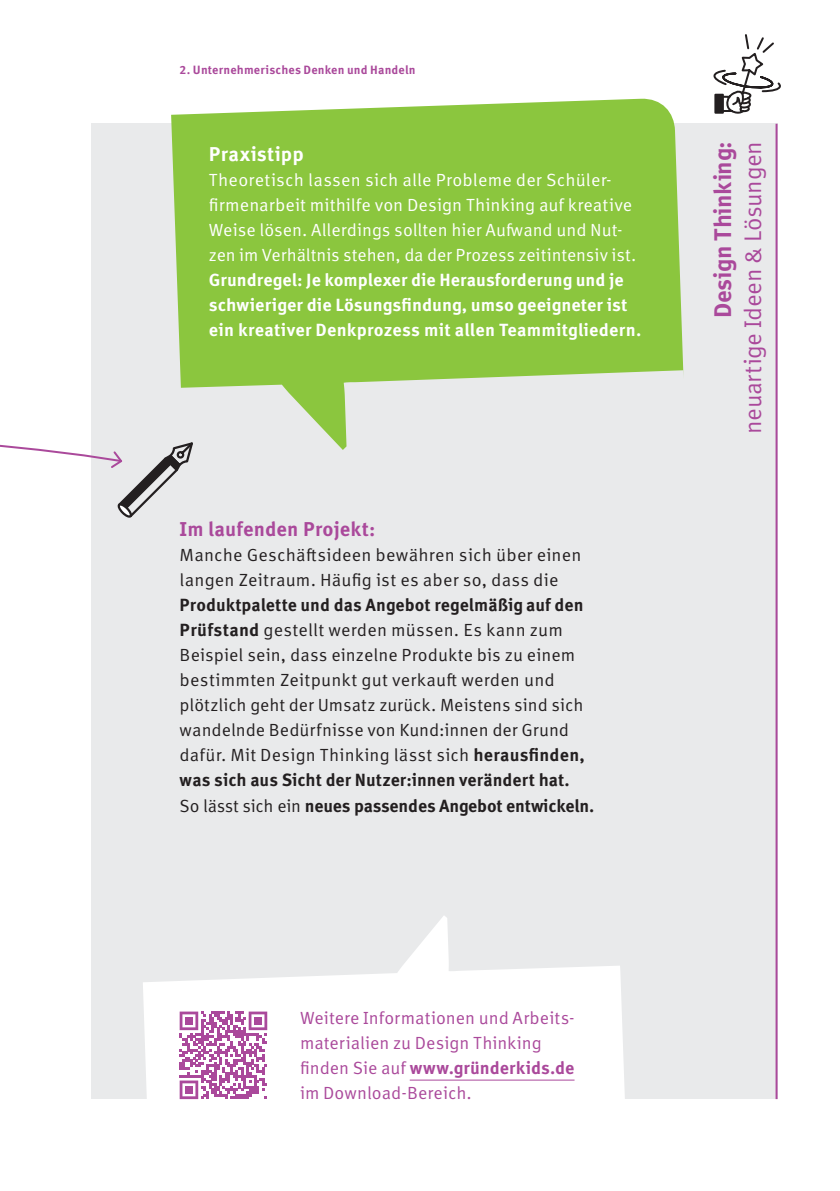
<style>
.page{position:relative;width:840px;height:1191px;background:#fff}
.page>*{position:absolute;margin:0;border:0;box-sizing:border-box;transform-origin:0 0}
.t1{font:24px "Meta Correspondence Pro";letter-spacing:-.015em;color:#aa499b}
.t2{font:700 24px "Meta Correspondence Pro";letter-spacing:-.015em;color:#aa499b}
.t3{font:700 20px "Meta Correspondence Pro";letter-spacing:.005em;color:#aa499b}
.t4{font:700 20px "Meta Correspondence Pro";letter-spacing:.01em;color:#fff}
.t5{font:17.6px/25px "Meta Correspondence Pro";letter-spacing:.005em;color:#231f20}
.t6{font:17.6px/25px "Meta Correspondence Pro";color:#fff}
.t7{font:700 17.6px/25px "Meta Correspondence Pro";letter-spacing:.005em;color:#fff}
.t8{font:17.6px/25px "Meta Correspondence Pro";color:#aa499b}
.t9{font:700 12px "Meta Correspondence Pro";letter-spacing:.01em;color:#aa499b}
.s1{font-weight:700}
</style>
<div class="page">
<div style="left:91px;top:124px;width:686px;height:975px;background:#e9eaeb"></div>
<hr style="left:775px;top:124px;width:2px;height:975px;background:#aa499b">
<svg style="left:143px;top:916px;width:482px;height:184px;fill:#fff"></svg>
<svg style="left:171px;top:98px;width:512px;height:352px;fill:#8bc63e"></svg>
<svg style="left:0;top:436px;width:195px;height:82px"></svg>
<hr style="left:409px;top:1079px;width:165px;height:1px;background:#aa499b">
<svg style="left:713px;top:34px;width:68px;height:80px"></svg>
<div style="left:715px;top:95px;width:7px;height:18px;background:#231f20"></div>
<div style="left:714px;top:94px;width:9px;height:20px;border:2px solid #231f20"></div>
<svg style="left:179px;top:1011px;width:88px;height:88px;background:#d09bc8"></svg>
<div style="left:185px;top:1017px;width:8px;height:7px;background:#aa499b"></div>
<div style="left:254px;top:1017px;width:8px;height:7px;background:#aa499b"></div>
<div style="left:185px;top:1085px;width:8px;height:8px;background:#aa499b"></div>
<p class="t9" style="left:179px;top:60px;width:237px">2. Unternehmerisches Denken und Handeln</p>
<p class="t4" style="left:209px;top:139px;width:96px">Praxistipp</p>
<p class="t6" style="left:209px;top:166px;width:428px">Theoretisch lassen sich alle Probleme der Schüler&shy;firmenarbeit mithilfe von Design Thinking auf kreative Weise lösen. Allerdings sollten hier Aufwand und Nut&shy;zen im Verhältnis stehen, da der Prozess zeitintensiv ist.</p>
<p class="t7" style="left:209px;top:266px;width:434px">Grundregel: Je komplexer die Herausforderung und je schwieriger die Lösungsfindung, umso geeigneter ist ein kreativer Denkprozess mit allen Teammitgliedern.</p>
<p class="t3" style="left:179px;top:514px;width:197px">Im laufenden Projekt:</p>
<p class="t5" style="left:179px;top:541px;width:403px">Manche Geschäftsideen bewähren sich über einen langen Zeitraum. Häufig ist es aber so, dass die</p>
<p class="t5" style="left:179px;top:591px;width:416px"><span class="s1">Produktpalette und das Angebot regelmäßig auf den Prüfstand</span> gestellt werden müssen. Es kann zum Beispiel sein, dass einzelne Produkte bis zu einem bestimmten Zeitpunkt gut verkauft werden und plötzlich geht der Umsatz zurück. Meistens sind sich wandelnde Bedürfnisse von Kund:innen der Grund dafür. Mit Design Thinking lässt sich <span class="s1">herausfinden, was sich aus Sicht der Nutzer:innen verändert hat.<br></span>So lässt sich ein <span class="s1">neues passendes Angebot entwickeln.</span></p>
<h1 class="t2" style="left:703px;top:318px;width:179px;rotate:-90deg">Design Thinking:</h1>
<h1 class="t1" style="left:734px;top:434px;width:294px;rotate:-90deg">neuartige Ideen &amp; Lösungen</h1>
<p class="t8" style="left:300px;top:1004px;width:276px">Weitere Informationen und Arbeits&shy;materialien zu Design Thinking finden Sie auf <span class="s1">www.gründerkids.de </span>im Download-Bereich.</p>
</div>
